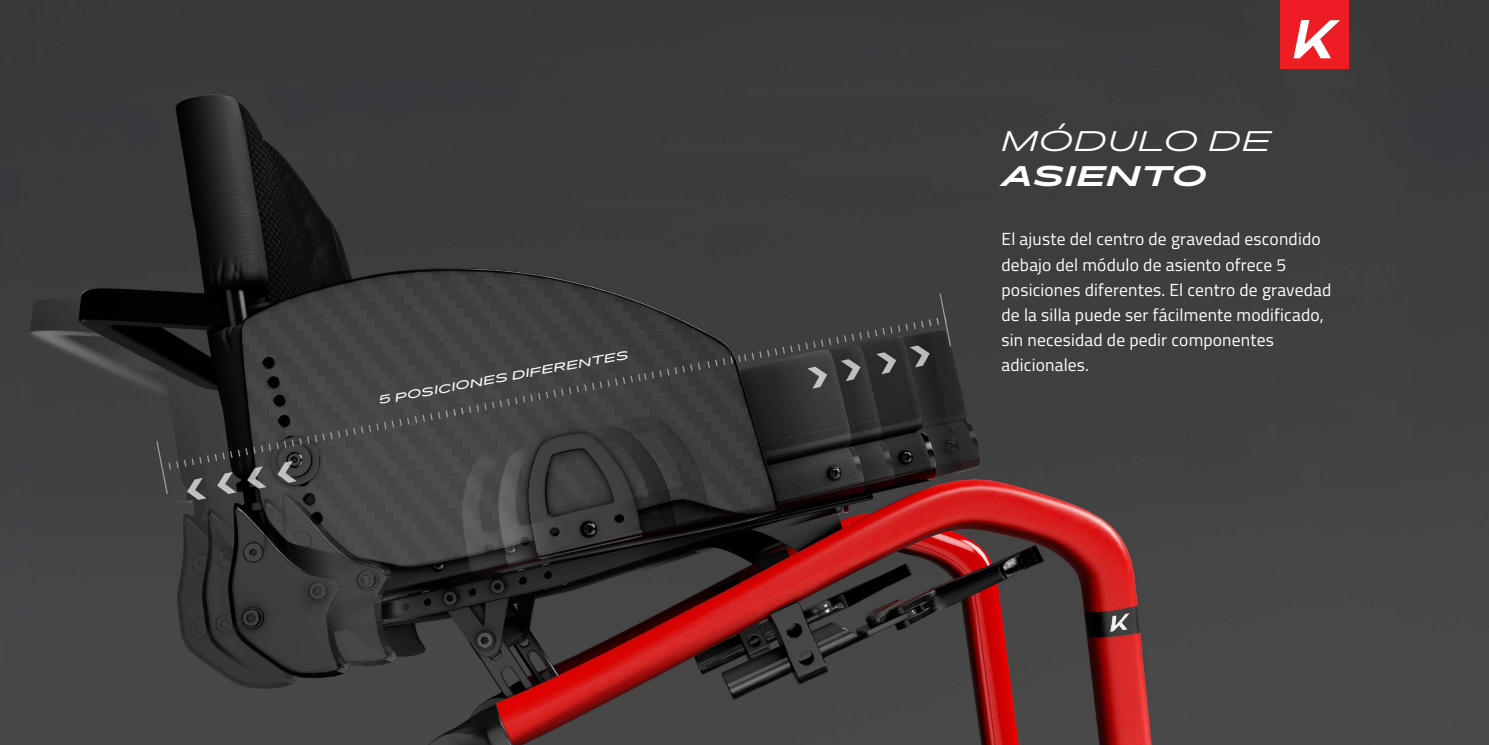
<style>
.page{position:relative;width:1489px;height:745px;background:#fff}
.page>*{position:absolute;margin:0;border:0;box-sizing:border-box;transform-origin:0 0}
.t1{font:italic 300 27.5px "Pano";letter-spacing:.06em;color:#fff}
.t2{font:italic 700 27.5px "Pano";letter-spacing:.06em;color:#fff}
.t3{font:17.5px/25px "Titillium Web";letter-spacing:.01em;color:#fff}
.t4{font:italic 11.25px "Pano";color:#fff}
</style>
<div class="page">
<img style="left:0;top:0;width:1488px;height:744px">
<div style="left:1280px;top:0;width:68px;height:68px;background:#ed1d24"></div>
<svg style="left:1293px;top:20px;width:46px;height:38px"></svg>
<p class="t4" style="left:378px;top:392px;width:254px;rotate:-10deg">5 POSICIONES DIFERENTES</p>
<h1 class="t1" style="left:1001px;top:123px;width:270px">MÓDULO DE</h1>
<h1 class="t2" style="left:1001px;top:158px;width:206px">ASIENTO</h1>
<p class="t3" style="left:1001px;top:226px;width:331px">El ajuste del centro de gravedad escondido debajo del módulo de asiento ofrece 5 posiciones diferentes. El centro de gravedad de la silla puede ser fácilmente modificado, sin necesidad de pedir componentes adicionales.</p>
</div>
